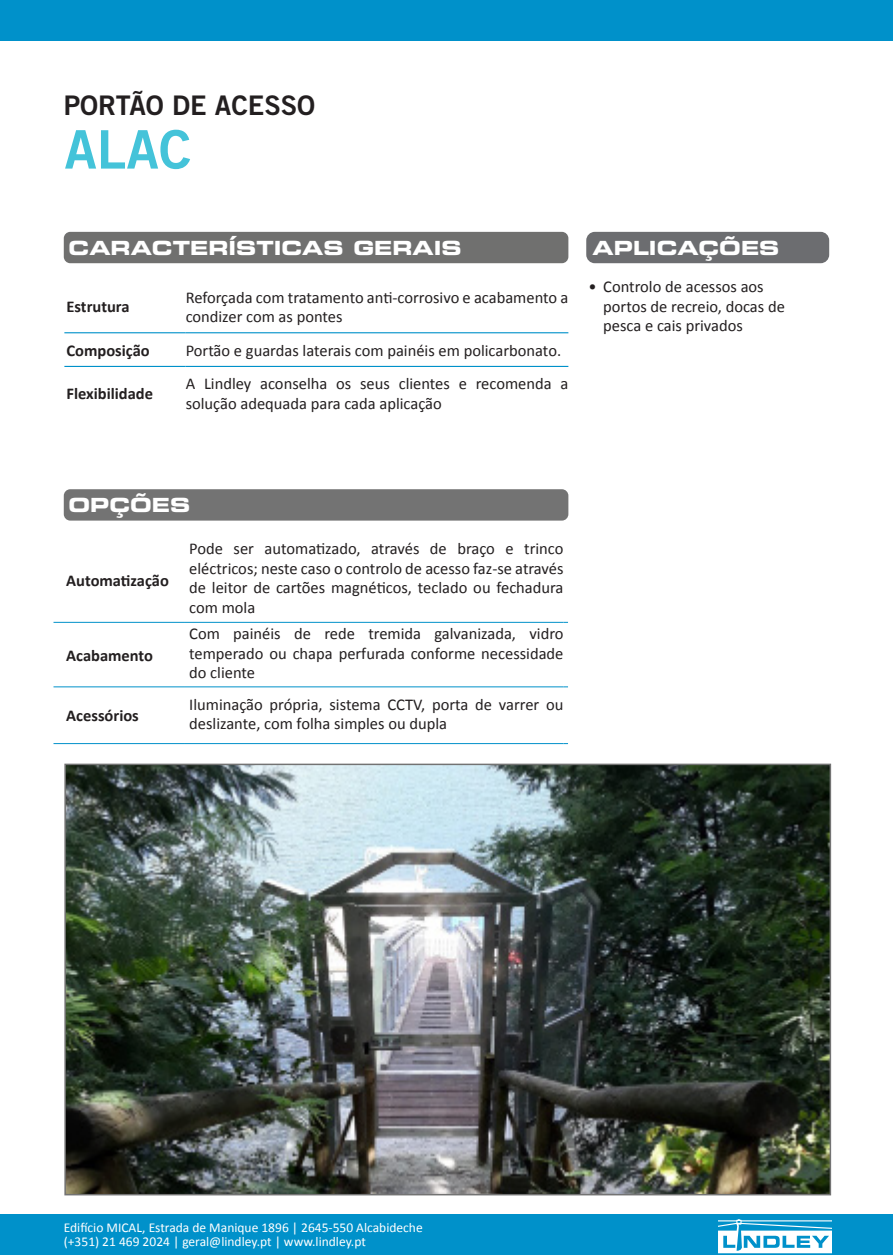
<style>
.page{position:relative;width:893px;height:1255px;background:#fff}
.page>*{position:absolute;margin:0;border:0;box-sizing:border-box;transform-origin:0 0}
.t1{font:53.1px "Trade Gothic LT Std Bd 2";color:#44c3d9}
.t2{font:27px "Trade Gothic LT Std Bd 2";color:#231f20}
.t3{font:19.5px "Eurostile LT Std Bold Ex 2";color:#fff}
.TAULA_2_OK{font:16.5px/19.5px "Calibri";color:#231f20}
.TAULA_PEQUE_1{font:700 16.5px "Calibri";color:#231f20}
.TAULA_1_OK{font:700 16.5px "Calibri";color:#231f20}
.t4{font:13.5px/13.5px "Calibri";color:#fff}
</style>
<div class="page">
<div style="left:0;top:1214px;width:893px;height:40px;background:#0091ca"></div>
<div style="left:0;top:0;width:893px;height:40px;background:#0091ca"></div>
<hr style="left:64px;top:332px;width:122px;height:1px;background:#0091ca">
<hr style="left:186px;top:332px;width:382px;height:1px;background:#0091ca">
<hr style="left:64px;top:366px;width:122px;height:1px;background:#0091ca">
<hr style="left:186px;top:366px;width:382px;height:1px;background:#0091ca">
<hr style="left:54px;top:622px;width:131px;height:1px;background:#0091ca">
<hr style="left:185px;top:622px;width:378px;height:1px;background:#0091ca">
<hr style="left:54px;top:686px;width:131px;height:1px;background:#0091ca">
<hr style="left:185px;top:686px;width:378px;height:1px;background:#0091ca">
<hr style="left:54px;top:743px;width:131px;height:1px;background:#0091ca">
<hr style="left:185px;top:743px;width:378px;height:1px;background:#0091ca">
<div style="left:64px;top:232px;width:504px;height:31px;background:#70706f;border-radius:6px"></div>
<div style="left:586px;top:232px;width:243px;height:31px;background:#6c6d70;border-radius:9px"></div>
<img style="left:67px;top:766px;width:761px;height:426px">
<div style="left:64px;top:763px;width:767px;height:432px;border:2px solid #737373"></div>
<div style="left:64px;top:489px;width:504px;height:31px;background:#737373;border-radius:6px"></div>
<div style="left:718px;top:1218px;width:113px;height:36px;background:#46afd8"></div>
<svg style="left:718px;top:1218px;width:113px;height:35px;background:#88cbe6"></svg>
<p class="t2" style="left:64px;top:89px;width:253px">PORTÃO DE ACESSO</p>
<p class="t1" style="left:64px;top:117px;width:128px">ALAC</p>
<p class="t3" style="left:69px;top:234px;width:395px">CARACTERÍSTICAS GERAIS</p>
<p class="t3" style="left:593px;top:234px;width:188px">APLICAÇÕES</p>
<p class="TAULA_2_OK" style="left:603px;top:277px;width:183px;text-indent:-15px">• Controlo de acessos aos portos de recreio, docas de pesca e cais privados</p>
<p class="TAULA_1_OK" style="left:67px;top:296px;width:65px">Estrutura</p>
<p class="TAULA_2_OK" style="left:186px;top:287px;width:384px">Reforçada com tratamento anti-corrosivo e acabamento a condizer com as pontes</p>
<p class="TAULA_1_OK" style="left:67px;top:340px;width:85px">Composição</p>
<p class="TAULA_2_OK" style="left:186px;top:340px;width:377px">Portão e guardas laterais com painéis em policarbonato.</p>
<p class="TAULA_1_OK" style="left:67px;top:383px;width:88px">Flexibilidade</p>
<p class="TAULA_2_OK" style="left:186px;top:374px;width:384px">A Lindley aconselha os seus clientes e recomenda a solução adequada para cada aplicação</p>
<p class="t3" style="left:69px;top:491px;width:123px">OPÇÕES</p>
<p class="TAULA_PEQUE_1" style="left:66px;top:569px;width:104px">Automatização</p>
<p class="TAULA_PEQUE_1" style="left:66px;top:644px;width:88px">Acabamento</p>
<p class="TAULA_PEQUE_1" style="left:66px;top:705px;width:74px">Acessórios</p>
<p class="TAULA_2_OK" style="left:189px;top:539px;width:376px;text-align:justify">Pode ser automatizado, através de braço e trinco eléctricos; neste caso o controlo de acesso faz-se através de leitor de cartões magnéticos, teclado ou fechadura com mola</p>
<p class="TAULA_2_OK" style="left:189px;top:624px;width:376px;text-align:justify">Com painéis de rede tremida galvanizada, vidro temperado ou chapa perfurada conforme necessidade do cliente</p>
<p class="TAULA_2_OK" style="left:189px;top:694px;width:376px">Iluminação própria, sistema CCTV, porta de varrer ou deslizante, com folha simples ou dupla</p>
<p class="t4" style="left:64px;top:1220px;width:360px">Edifício MICAL, Estrada de Manique 1896 | 2645-550 Alcabideche (+351) 21 469 2024 | geral@lindley.pt | www.lindley.pt</p>
</div>
